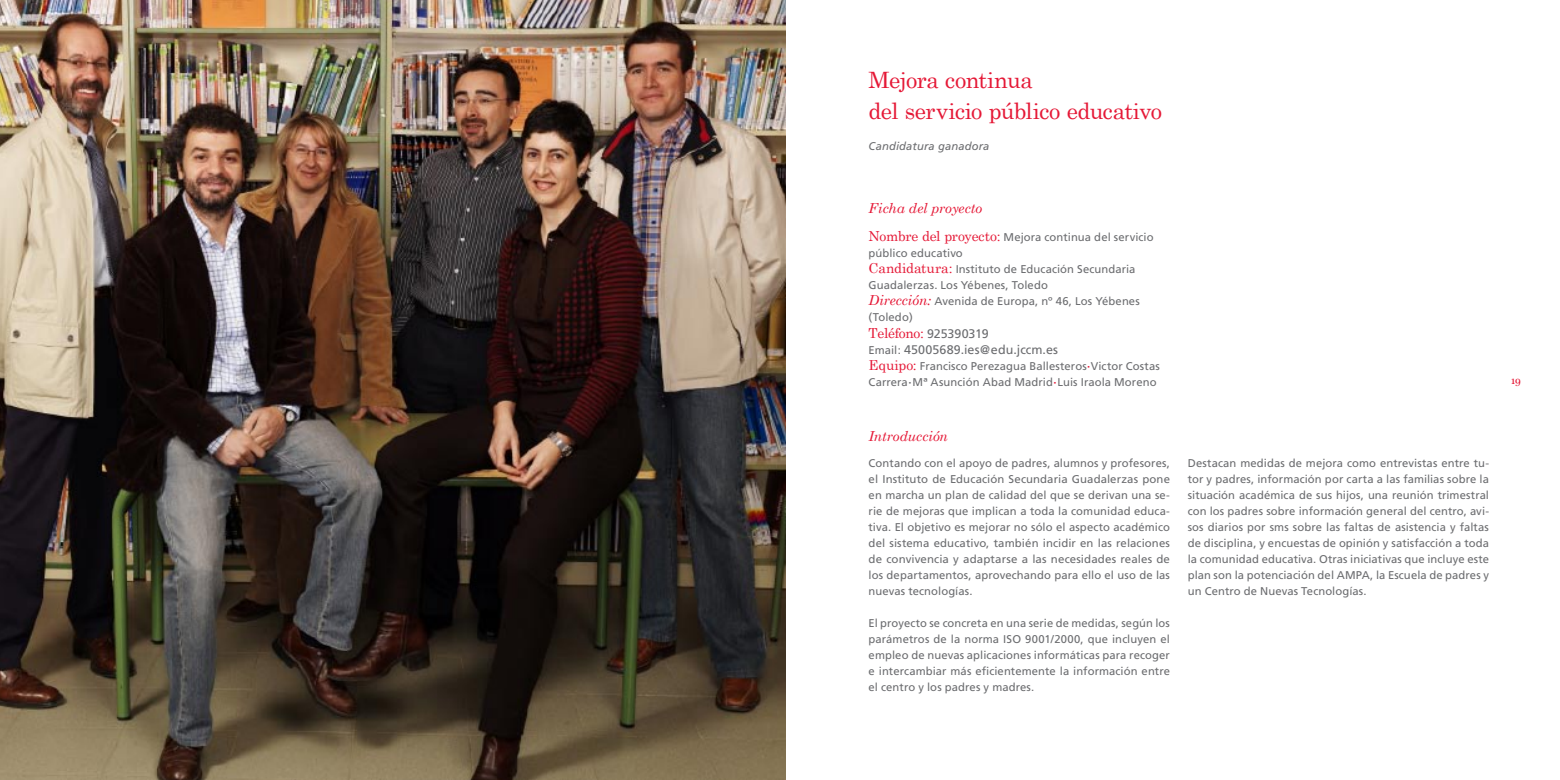
<style>
.page{position:relative;width:1560px;height:780px;background:#fff}
.page>*{position:absolute;margin:0;border:0;box-sizing:border-box;transform-origin:0 0}
.t1{font:22.5px/31.2px "Century Schoolbook";letter-spacing:-.025em;color:#e51836}
.t2{font:italic 13.75px "Century Schoolbook";letter-spacing:-.01em;color:#e51836}
.t3{font:13.75px "Century Schoolbook";letter-spacing:-.02em;color:#e51836}
.t4{font:12.5px "Frutiger";letter-spacing:.01em;color:#6c6d70}
.t5{font:11.25px/16px "Frutiger";letter-spacing:.005em;color:#6c6d70;text-align:justify}
.t6{font:italic 11.25px "Frutiger";letter-spacing:.01em;color:#6c6d70}
.t7{font:11.25px "Plantagenet Cherokee";color:#e51836}
.s1{font-family:"Century Schoolbook";font-size:13.75px;color:#e51836}
.s2{font-family:"Century Schoolbook";font-style:italic;font-size:13.75px;color:#e51836}
.s3{font-family:"Frutiger";font-size:12.5px;color:#6c6d70}
.s4{font-size:11.25px}
.s5{font-weight:700;color:#e51836}
.s6{font-weight:700}
</style>
<div class="page">
<img style="left:0;top:0;width:785px;height:780px">
<h1 class="t1" style="left:868px;top:63px;width:295px">Mejora continua<br>del servicio público educativo</h1>
<p class="t6" style="left:868px;top:140px;width:122px">Candidatura ganadora</p>
<p class="t2" style="left:868px;top:199px;width:115px">Ficha del proyecto</p>
<p class="t5" style="left:868px;top:229px;width:286px;text-align:left"><span class="s1">Nombre del proyecto:</span> Mejora continua del servicio público educativo<br><span class="s1">Candidatura:</span> Instituto de Educación Secundaria Guadalerzas. Los Yébenes, Toledo<br><span class="s2">Dirección:</span> Avenida de Europa, nº 46, Los Yébenes (Toledo)</p>
<p class="t3" style="left:868px;top:324px;width:121px">Teléfono: <span class="s3">925390319</span></p>
<p class="t4" style="left:868px;top:342px;width:191px"><span class="s4">Email:</span> 45005689.ies@edu.jccm.es</p>
<p class="t5" style="left:868px;top:358px;width:293px"><span class="s1">Equipo:</span> Francisco Perezagua Ballesteros<span class="s5">·</span>Victor Costas<br>Carrera<span class="s6">·</span>Mª Asunción Abad Madrid<span class="s5">·</span>Luis Iraola Moreno</p>
<p class="t2" style="left:868px;top:427px;width:81px">Introducción</p>
<p class="t5" style="left:868px;top:455px;width:303px">Contando con el apoyo de padres, alumnos y profesores, el Instituto de Educación Secundaria Guadalerzas pone en marcha un plan de calidad del que se derivan una se&shy;rie de mejoras que implican a toda la comunidad educa&shy;tiva. El objetivo es mejorar no sólo el aspecto académico del sistema educativo, también incidir en las relaciones de convivencia y adaptarse a las necesidades reales de los departamentos, aprovechando para ello el uso de las nuevas tecnologías.</p>
<p class="t5" style="left:868px;top:615px;width:303px">El proyecto se concreta en una serie de medidas, según los parámetros de la norma ISO 9001/2000, que incluyen el empleo de nuevas aplicaciones informáticas para recoger e intercambiar más eficientemente la información entre el centro y los padres y madres.</p>
<p class="t5" style="left:1187px;top:455px;width:303px">Destacan medidas de mejora como entrevistas entre tu&shy;tor y padres, información por carta a las familias sobre la situación académica de sus hijos, una reunión trimestral con los padres sobre información general del centro, avi&shy;sos diarios por sms sobre las faltas de asistencia y faltas de disciplina, y encuestas de opinión y satisfacción a toda la comunidad educativa. Otras iniciativas que incluye este plan son la potenciación del AMPA, la Escuela de padres y un Centro de Nuevas Tecnologías.</p>
<p class="t7" style="left:1510px;top:374px;width:11px">19</p>
</div>
